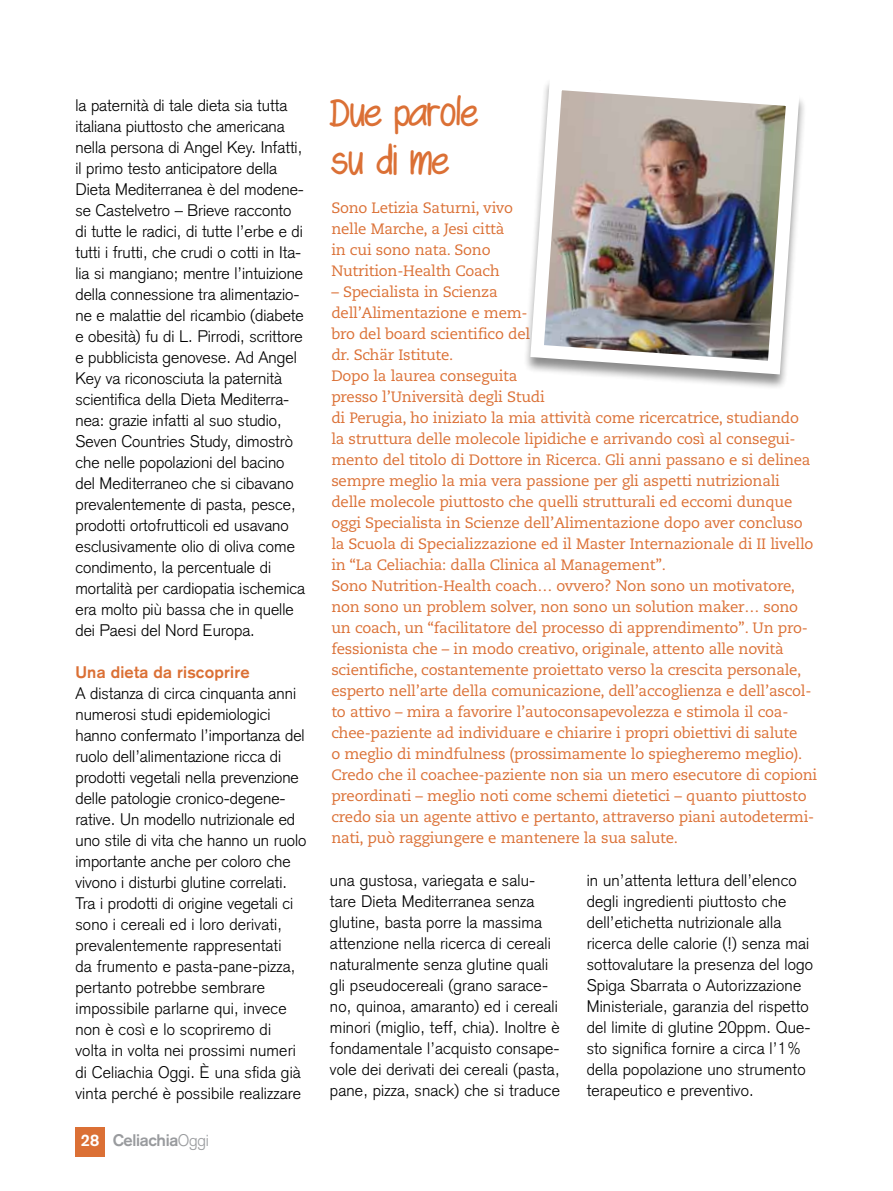
<style>
.page{position:relative;width:893px;height:1191px;background:#fff}
.page>*{position:absolute;margin:0;border:0;box-sizing:border-box;transform-origin:0 0}
.t1{font:42px/48px "Swagger";color:#db7035}
.t2{font:300 16.5px/21px "Akzidenz Grotesk";color:#000}
.t3{font:700 16.5px "Akzidenz Grotesk";letter-spacing:.015em;color:#db7035}
.t4{font:700 16.5px "Akzidenz Grotesk";letter-spacing:-.02em;color:#999b9e}
.t5{font:15px/21px "Caecilia";letter-spacing:-.015em;color:#db7035}
.s1{color:#fff}
.s2{font-weight:300}
</style>
<div class="page">
<div style="left:75px;top:1127px;width:30px;height:30px;background:#db7035"></div>
<div style="left:523px;top:77px;width:284px;height:314px;background:#000;opacity:.45"></div>
<img style="left:523px;top:77px;width:283px;height:304px">
<p class="t2" style="left:75px;top:95px;width:231px">la paternità di tale dieta sia tutta italiana piuttosto che americana nella persona di Angel Key. Infatti, il primo testo anticipatore della Dieta Mediterranea è del modene&shy;se Castelvetro – Brieve racconto di tutte le radici, di tutte l’erbe e di tutti i frutti, che crudi o cotti in Ita&shy;lia si mangiano; mentre l’intuizione della connessione tra alimentazio&shy;ne e malattie del ricambio (diabete e obesità) fu di L. Pirrodi, scrittore e pubblicista genovese. Ad Angel Key va riconosciuta la paternità scientifica della Dieta Mediterra&shy;nea: grazie infatti al suo studio, Seven Countries Study, dimostrò che nelle popolazioni del bacino del Mediterraneo che si cibavano prevalentemente di pasta, pesce, prodotti ortofrutticoli ed usavano esclusivamente olio di oliva come condimento, la percentuale di mortalità per cardiopatia ischemica era molto più bassa che in quelle dei Paesi del Nord Europa.</p>
<p class="t3" style="left:75px;top:662px;width:176px">Una dieta da riscoprire</p>
<p class="t2" style="left:75px;top:683px;width:233px">A distanza di circa cinquanta anni numerosi studi epidemiologici hanno confermato l’importanza del ruolo dell’alimentazione ricca di prodotti vegetali nella prevenzione delle patologie cronico-degene&shy;rative. Un modello nutrizionale ed uno stile di vita che hanno un ruolo importante anche per coloro che vivono i disturbi glutine correlati.<br>Tra i prodotti di origine vegetali ci sono i cereali ed i loro derivati, prevalentemente rappresentati<br>da frumento e pasta-pane-pizza, pertanto potrebbe sembrare impossibile parlarne qui, invece non è così e lo scopriremo di<br>volta in volta nei prossimi numeri di Celiachia Oggi. È una sfida già vinta perché è possibile realizzare</p>
<p class="t4" style="left:81px;top:1130px;width:129px"><span class="s1">28</span> Celiachia<span class="s2">Oggi</span></p>
<h1 class="t1" style="left:330px;top:89px;width:148px">Due parole su di me</h1>
<p class="t5" style="left:331px;top:197px;width:183px">Sono Letizia Saturni, vivo nelle Marche, a Jesi città in cui sono nata. Sono<br>Nutrition-Health Coach</p>
<p class="t5" style="left:331px;top:281px;width:487px">– Specialista in Scienza<br>dell’Alimentazione e mem-<br>bro del board scientifico del<br>dr. Schär Istitute.<br>Dopo la laurea conseguita<br>presso l’Università degli Studi<br>di Perugia, ho iniziato la mia attività come ricercatrice, studiando<br>la struttura delle molecole lipidiche e arrivando così al consegui&shy;mento del titolo di Dottore in Ricerca. Gli anni passano e si delinea sempre meglio la mia vera passione per gli aspetti nutrizionali delle molecole piuttosto che quelli strutturali ed eccomi dunque oggi Specialista in Scienze dell’Alimentazione dopo aver concluso la Scuola di Specializzazione ed il Master Internazionale di II livello in “La Celiachia: dalla Clinica al Management”.<br>Sono Nutrition-Health coach… ovvero? Non sono un motivatore, non sono un problem solver, non sono un solution maker… sono un coach, un “facilitatore del processo di apprendimento”. Un pro&shy;fessionista che – in modo creativo, originale, attento alle novità scientifiche, costantemente proiettato verso la crescita personale, esperto nell’arte della comunicazione, dell’accoglienza e dell’ascol&shy;to attivo – mira a favorire l’autoconsapevolezza e stimola il coa&shy;chee-paziente ad individuare e chiarire i propri obiettivi di salute<br>o meglio di mindfulness (prossimamente lo spiegheremo meglio).<br>Credo che il coachee-paziente non sia un mero esecutore di copioni preordinati – meglio noti come schemi dietetici – quanto piuttosto credo sia un agente attivo e pertanto, attraverso piani autodetermi&shy;nati, può raggiungere e mantenere la sua salute.</p>
<p class="t2" style="left:330px;top:869px;width:232px">una gustosa, variegata e salu&shy;tare Dieta Mediterranea senza glutine, basta porre la massima attenzione nella ricerca di cereali naturalmente senza glutine quali gli pseudocereali (grano sarace&shy;no, quinoa, amaranto) ed i cereali minori (miglio, teff, chia). Inoltre è fondamentale l’acquisto consape&shy;vole dei derivati dei cereali (pasta, pane, pizza, snack) che si traduce</p>
<p class="t2" style="left:587px;top:869px;width:228px">in un’attenta lettura dell’elenco degli ingredienti piuttosto che dell’etichetta nutrizionale alla ricerca delle calorie (!) senza mai sottovalutare la presenza del logo Spiga Sbarrata o Autorizzazione Ministeriale, garanzia del rispetto del limite di glutine 20ppm. Que&shy;sto significa fornire a circa l’1% della popolazione uno strumento terapeutico e preventivo.</p>
</div>
